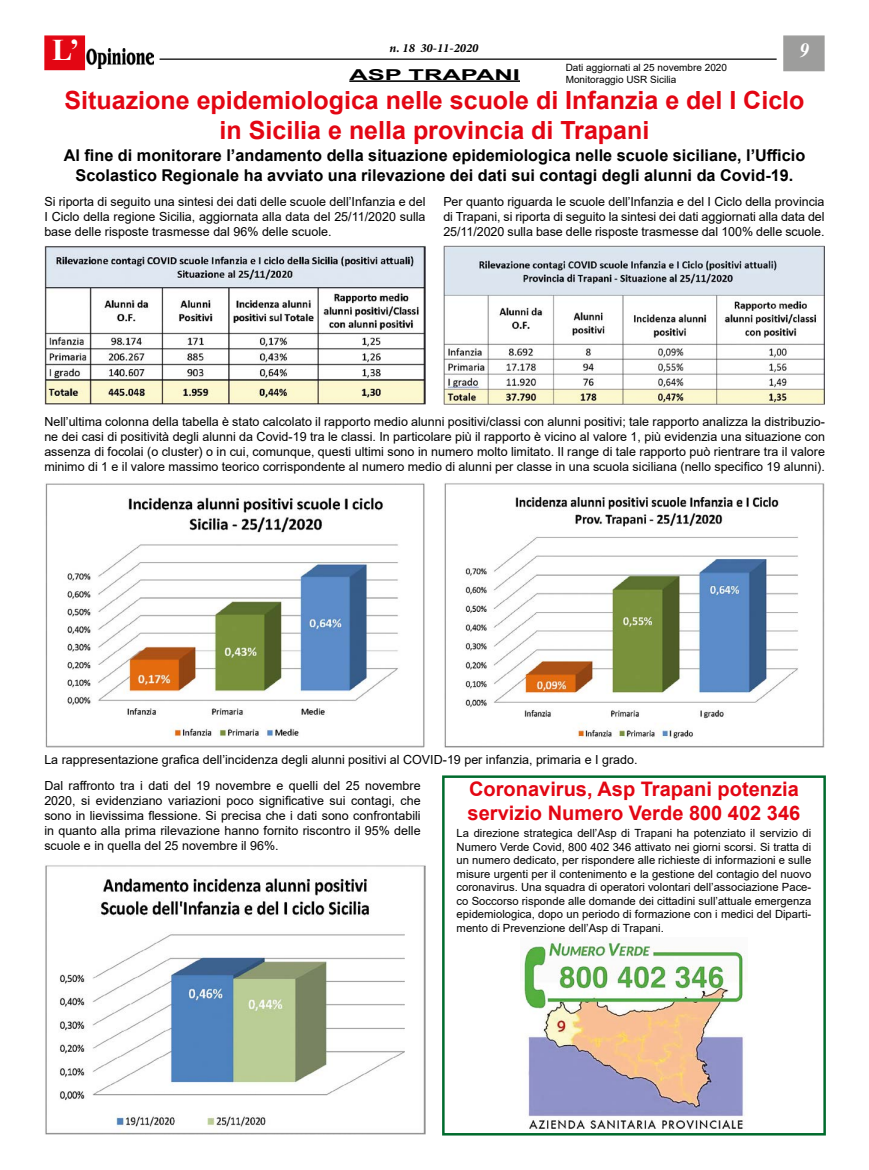
<style>
.page{position:relative;width:869px;height:1170px;background:#fff}
.page>*{position:absolute;margin:0;border:0;box-sizing:border-box;transform-origin:0 0}
.t1{font:700 30px "Times New Roman";color:#fff}
.t2{font:700 25px/30px "Arial";color:#e30613;text-align:center}
.t3{font:700 20px/24px "Arial";color:#e30613}
.t4{font:italic 700 20px "Times New Roman";color:#fff}
.t5{font:700 16.25px/19.5px "Arial";color:#000;text-align:center}
.t6{font:700 15px "Arial";color:#000;scale:1.7 1}
.t7{font:12.5px/15px "Arial";color:#000;text-align:justify}
.t8{font:italic 700 12.5px "Minion Pro";color:#000}
.t9{font:11.25px/13.5px "Arial";color:#000;text-align:justify}
.t10{font:10px/12px "Arial";color:#000}
</style>
<div class="page">
<hr style="left:159px;top:58px;width:617px;height:2px;background:#000">
<img style="left:87px;top:49px;width:66px;height:19px">
<div style="left:44px;top:35px;width:41px;height:35px;background:#e30613;border:1px solid #e30613"></div>
<div style="left:782px;top:35px;width:42px;height:36px;background:#9d9d9c;border:1px solid #9d9d9c"></div>
<hr style="left:349px;top:80px;width:170px;height:2px;background:#000">
<img style="left:44px;top:246px;width:381px;height:159px">
<img style="left:443px;top:245px;width:381px;height:160px">
<img style="left:45px;top:483px;width:380px;height:264px">
<img style="left:444px;top:483px;width:380px;height:264px">
<img style="left:45px;top:865px;width:380px;height:269px">
<img style="left:520px;top:937px;width:223px;height:192px">
<div style="left:442px;top:775px;width:383px;height:360px;border:2px solid #006b2d"></div>
<h1 class="t1" style="left:52px;top:29px;width:29px">L’</h1>
<p class="t8" style="left:389px;top:39px;width:90px">n. 18 30-11-2020</p>
<h3 class="t4" style="left:798px;top:36px;width:11px">9</h3>
<p class="t6" style="left:349px;top:64px;width:102px">ASP TRAPANI</p>
<p class="t10" style="left:565px;top:62px;width:163px">Dati aggiornati al 25 novembre 2020<br>Monitoraggio USR Sicilia</p>
<h2 class="t2" style="left:65px;top:85px;width:741px">Situazione epidemiologica nelle scuole di Infanzia e del I Ciclo in Sicilia e nella provincia di Trapani</h2>
<h3 class="t5" style="left:64px;top:146px;width:742px">Al fine di monitorare l’andamento della situazione epidemiologica nelle scuole siciliane, l’Ufficio<br>Scolastico Regionale ha avviato una rilevazione dei dati sui contagi degli alunni da Covid-19.</h3>
<p class="t7" style="left:44px;top:194px;width:382px">Si riporta di seguito una sintesi dei dati delle scuole dell’Infanzia e del I Ciclo della regione Sicilia, aggiornata alla data del 25/11/2020 sulla base delle risposte trasmesse dal 96% delle scuole.</p>
<p class="t7" style="left:443px;top:194px;width:382px">Per quanto riguarda le scuole dell’Infanzia e del I Ciclo della provincia di Trapani, si riporta di seguito la sintesi dei dati aggiornati alla data del 25/11/2020 sulla base delle risposte trasmesse dal 100% delle scuole.</p>
<p class="t7" style="left:44px;top:414px;width:781px">Nell’ultima colonna della tabella è stato calcolato il rapporto medio alunni positivi/classi con alunni positivi; tale rapporto analizza la distribuzio&shy;ne dei casi di positività degli alunni da Covid-19 tra le classi. In particolare più il rapporto è vicino al valore 1, più evidenzia una situazione con assenza di focolai (o cluster) o in cui, comunque, questi ultimi sono in numero molto limitato. Il range di tale rapporto può rientrare tra il valore minimo di 1 e il valore massimo teorico corrispondente al numero medio di alunni per classe in una scuola siciliana (nello specifico 19 alunni).</p>
<p class="t7" style="left:44px;top:751px;width:594px">La rappresentazione grafica dell’incidenza degli alunni positivi al COVID-19 per infanzia, primaria e I grado.</p>
<p class="t7" style="left:44px;top:778px;width:377px">Dal raffronto tra i dati del 19 novembre e quelli del 25 novembre 2020, si evidenziano variazioni poco significative sui contagi, che sono in lievissima flessione. Si precisa che i dati sono confrontabili in quanto alla prima rilevazione hanno fornito riscontro il 95% delle scuole e in quella del 25 novembre il 96%.</p>
<h3 class="t3" style="left:467px;top:776px;width:334px">Coronavirus, Asp Trapani potenzia servizio Numero Verde 800 402 346</h3>
<p class="t9" style="left:456px;top:826px;width:356px">La direzione strategica dell’Asp di Trapani ha potenziato il servizio di Numero Verde Covid, 800 402 346 attivato nei giorni scorsi. Si tratta di un numero dedicato, per rispondere alle richieste di informazioni e sulle misure urgenti per il contenimento e la gestione del contagio del nuovo coronavirus. Una squadra di operatori volontari dell’associazione Pace&shy;co Soccorso risponde alle domande dei cittadini sull’attuale emergenza epidemiologica, dopo un periodo di formazione con i medici del Diparti&shy;mento di Prevenzione dell’Asp di Trapani.</p>
</div>
